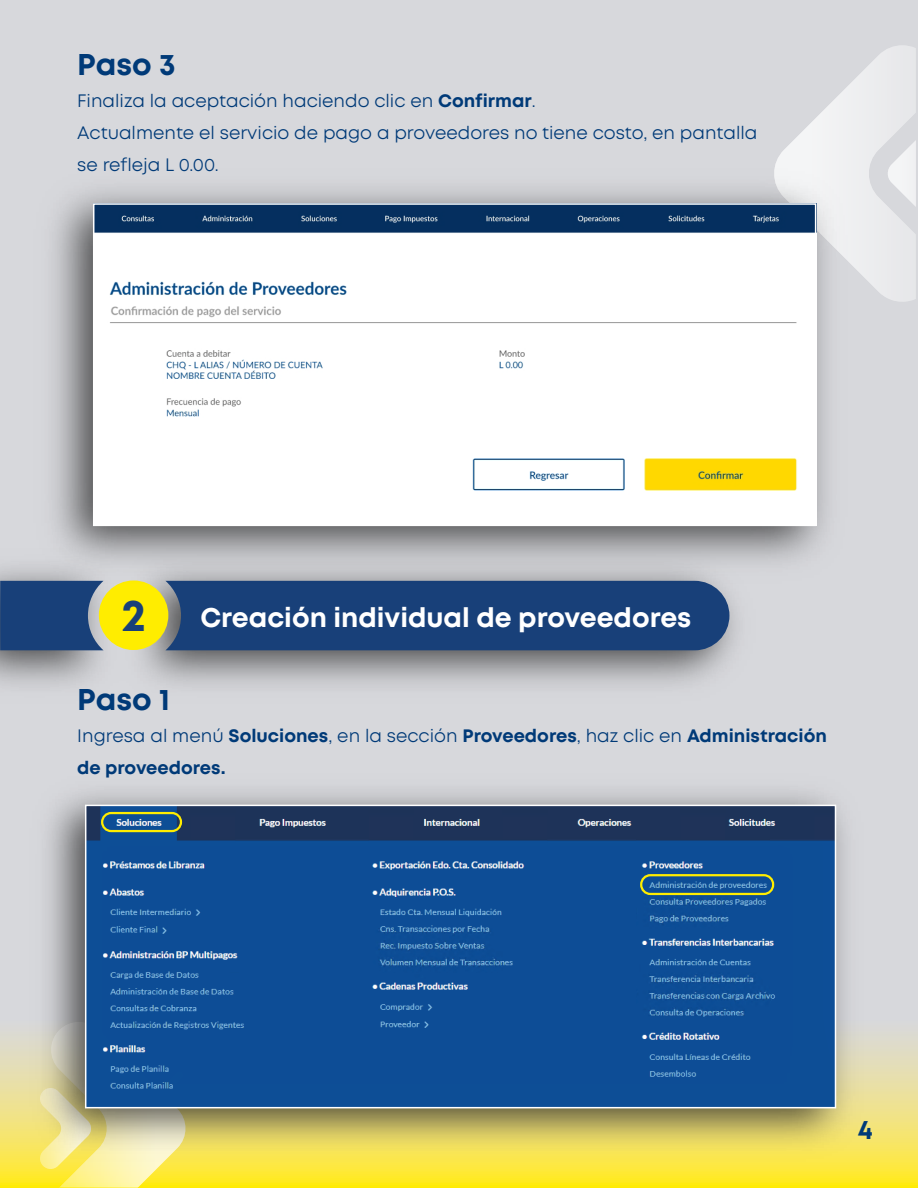
<style>
.page{position:relative;width:918px;height:1188px;background:#d7d8dc}
.page>*{position:absolute;margin:0;border:0;box-sizing:border-box;transform-origin:0 0}
.t1{font:700 30px "Mont";color:#003a78}
.t2{font:700 27px "Mont";color:#fff}
.t3{font:700 27px "Mont";color:#003a78}
.t4{font:18px/32px "Mont";color:#003a78}
.t5{font:700 18px/32px "Mont";color:#003a78}
.s1{font-weight:700}
.s2{font-size:45px;color:#184079}
.s3{font-weight:400}
</style>
<div class="page">
<svg style="left:0;top:1034px;width:918px;height:154px;background:#f8e64c"></svg>
<svg style="left:39px;top:1167px;width:149px;height:20px;background:#feef66"></svg>
<svg style="left:776px;top:45px;width:140px;height:257px"></svg>
<img style="left:0;top:567px;width:737px;height:118px">
<svg style="left:0;top:581px;width:104px;height:69px;background:#294d80"></svg>
<div style="left:165px;top:589px;width:564px;height:61px;background:#184079"></div>
<div style="left:99px;top:580px;width:69px;height:70px;background:#ffed00;border-radius:50%"></div>
<img style="left:23px;top:792px;width:848px;height:375px">
<img style="left:88px;top:808px;width:745px;height:297px">
<div style="left:85px;top:805px;width:751px;height:303px;border:2px solid #fff"></div>
<div style="left:101px;top:812px;width:81px;height:20px;border:2px solid #ffed00;border-radius:9px"></div>
<div style="left:640px;top:874px;width:134px;height:21px;border:2px solid #ffed00;border-radius:9px"></div>
<img style="left:27px;top:163px;width:827px;height:426px">
<img style="left:96px;top:206px;width:717px;height:317px">
<div style="left:93px;top:203px;width:723px;height:323px;border:2px solid #fff"></div>
<h1 class="t1" style="left:77px;top:45px;width:100px">Paso 3</h1>
<p class="t4" style="left:77px;top:85px;width:682px">Finaliza la aceptación haciendo clic en <span class="s1">Confirmar</span>.<br>Actualmente el servicio de pago a proveedores no tiene costo, en pantalla se refleja L 0.00.</p>
<h2 class="t2" style="left:122px;top:600px;width:571px"><span class="s2">2</span> Creación individual de proveedores</h2>
<h1 class="t1" style="left:77px;top:680px;width:94px">Paso 1</h1>
<p class="t5" style="left:77px;top:720px;width:751px"><span class="s3">Ingresa al menú</span> Soluciones<span class="s3">, en la sección</span> Proveedores<span class="s3">, haz clic en</span> Administración de proveedores.</p>
<h2 class="t3" style="left:858px;top:1112px;width:17px">4</h2>
</div>
